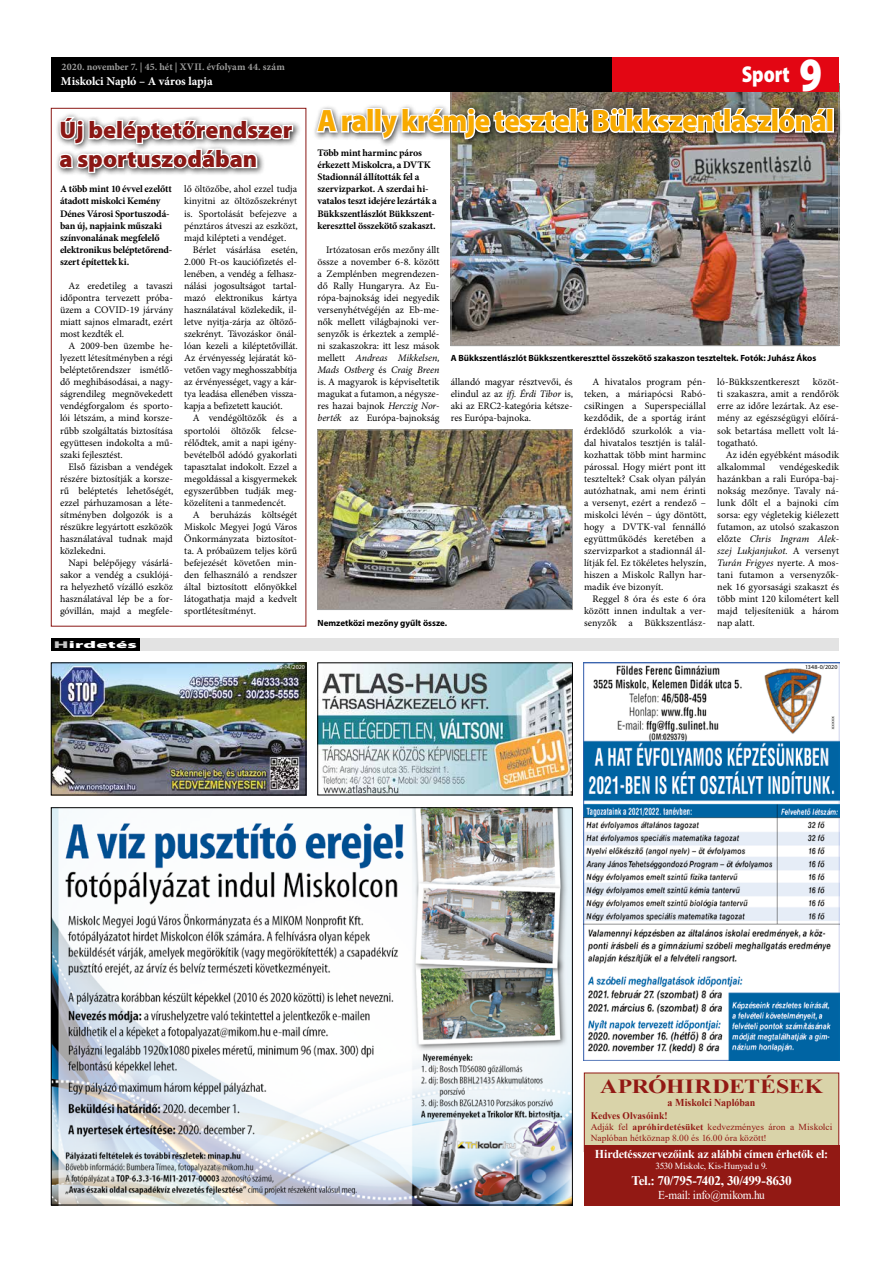
<style>
.page{position:relative;width:893px;height:1262px;background:#fff}
.page>*{position:absolute;margin:0;border:0;box-sizing:border-box;transform-origin:0 0}
.t1{font:900 31px "Myriad Pro";letter-spacing:-.025em;color:#f8aa00;scale:.92 1}
.t2{font:900 24px/28.8px "Myriad Pro";color:#8b1815}
.t3{font:900 23px "Myriad Pro";color:#fff;scale:.82 1}
.t4{font:700 20px "Times New Roman";letter-spacing:-.01em;color:#921914;scale:1.19 1}
.t5{font:700 13.2px "Times New Roman";letter-spacing:-.025em;color:#fff}
.t6{font:700 12px "Times New Roman";letter-spacing:-.025em;color:#fff}
.t7{font:700 12px "Minion Pro";letter-spacing:-.005em;color:#fff}
.t8{font:12px "Times New Roman";letter-spacing:-.02em;color:#fff;scale:.94 1}
.t9{font:700 10.5px "Times New Roman";letter-spacing:-.005em;color:#921914;scale:.95 1}
.t10{font:10px/12.1px "Minion Pro";letter-spacing:.005em;color:#000;text-align:justify}
.t11{font:700 10px/12.1px "Minion Pro";letter-spacing:-.015em;color:#000}
.t12{font:700 10px "Minion Pro";letter-spacing:.005em;color:#9d9d9c}
.t13{font:700 10px "Times New Roman";letter-spacing:.005em;color:#921914;scale:.95 1}
.t14{font:900 9.9px "Myriad Pro";letter-spacing:.01em;color:#fff;scale:2.11 1}
.t15{font:9.3px "Times New Roman";letter-spacing:-.02em;color:#fff}
.t16{font:9.2px/11px "Times New Roman";letter-spacing:.005em;color:#921914}
.t17{font:700 9px "Myriad Pro";color:#000}
.t18{font:6px "Myriad Pro";letter-spacing:.005em;color:#000}
.t19{font:6px "Myriad Pro";letter-spacing:.005em;color:#fff}
.s1{font-size:48px}
.s2{font-style:italic}
.s3{color:#c6c6c6}
.s4{font-weight:700}
</style>
<div class="page">
<img style="left:453px;top:91px;width:384px;height:253px">
<img style="left:319px;top:431px;width:252px;height:176px">
<div style="left:317px;top:429px;width:256px;height:180px;border:1px solid #9d9d9c"></div>
<div style="left:51px;top:57px;width:562px;height:34px;background:#000"></div>
<div style="left:612px;top:57px;width:227px;height:34px;background:#e30613"></div>
<div style="left:55px;top:113px;width:246px;height:68px;background:#000;opacity:.75"></div>
<svg style="left:58px;top:91px;width:236px;height:90px"></svg>
<div style="left:313px;top:104px;width:529px;height:43px;background:#000;opacity:.75"></div>
<svg style="left:314px;top:108px;width:55px;height:26px"></svg>
<div style="left:367px;top:108px;width:7px;height:25px;border:3px solid #fff"></div>
<div style="left:374px;top:108px;width:8px;height:25px;border:3px solid #fff"></div>
<svg style="left:378px;top:106px;width:451px;height:35px"></svg>
<div style="left:826px;top:108px;width:8px;height:25px;border:3px solid #fff"></div>
<img style="left:53px;top:809px;width:518px;height:394px">
<img style="left:53px;top:664px;width:251px;height:129px">
<div style="left:51px;top:662px;width:255px;height:133px;border:1px solid #000"></div>
<img style="left:584px;top:662px;width:255px;height:398px">
<div style="left:584px;top:1073px;width:255px;height:78px;background:#d9d3a9"></div>
<div style="left:584px;top:1072px;width:255px;height:79px;border:1px solid #921914"></div>
<div style="left:584px;top:1144px;width:255px;height:61px;background:#921914"></div>
<img style="left:319px;top:664px;width:252px;height:129px">
<div style="left:317px;top:662px;width:256px;height:133px;border:1px solid #000"></div>
<div style="left:139px;top:638px;width:700px;height:12px;background:#e3e3e3"></div>
<div style="left:51px;top:638px;width:88px;height:12px;background:#000"></div>
<p class="t12" style="left:62px;top:61px;width:225px">2020. november 7. | 45. hét | XVII. évfolyam 44. szám</p>
<p class="t7" style="left:61px;top:74px;width:153px">Miskolci Napló – A város lapja</p>
<h3 class="t3" style="left:742px;top:61px;width:100px">Sport <span class="s1">9</span></h3>
<h2 class="t2" style="left:60px;top:116px;width:234px">Új beléptetőrendszer a sportuszodában</h2>
<h1 class="t1" style="left:317px;top:103px;width:563px">A rally krémje tesztelt Bükkszentlászlónál</h1>
<p class="t11" style="left:317px;top:147px;width:121px">Több mint harminc páros érkezett Miskolcra, a DVTK<br>Stadionnál állították fel a szervizparkot. A szerdai hi&shy;vatalos teszt idejére lezárták a<br>Bükkszentlászlót Bükkszent&shy;kereszttel összekötő szakaszt.</p>
<p class="t10" style="left:317px;top:244px;width:124px;text-indent:8px">Irtózatosan erős mezőny állt össze a november 6-8. között a Zemplénben megrendezen&shy;dő Rally Hungaryra. Az Eu&shy;rópa-bajnokság idei negyedik versenyhétvégéjén az Eb-me&shy;nők mellett világbajnoki ver&shy;senyzők is érkeztek a zemplé&shy;ni szakaszokra: itt lesz mások mellett <span class="s2">Andreas Mikkelsen, Mads Ostberg</span> és <span class="s2">Craig Breen </span>is. A magyarok is képviseltetik magukat a futamon, a négysze&shy;res hazai bajnok <span class="s2">Herczig Nor&shy;berték</span> az Európa-bajnokság</p>
<p class="t10" style="left:184px;top:184px;width:115px">lő öltözőbe, ahol ezzel tudja kinyitni az öltözőszekrényt is. Sportolását befejezve a pénztáros átveszi az eszközt, majd kilépteti a vendéget.</p>
<p class="t10" style="left:184px;top:244px;width:115px;text-indent:8px">Bérlet vásárlása esetén, 2.000 Ft-os kauciófizetés el&shy;lenében, a vendég a felhasz&shy;nálási jogosultságot tartal&shy;mazó elektronikus kártya használatával közlekedik, il&shy;letve nyitja-zárja az öltöző&shy;szekrényt. Távozáskor önál&shy;lóan kezeli a kiléptetővillát.<br>Az érvényesség lejáratát kö&shy;vetően vagy meghosszabbítja az érvényességet, vagy a kár&shy;tya leadása ellenében vissza&shy;kapja a befizetett kauciót.</p>
<p class="t10" style="left:184px;top:412px;width:114px;text-indent:8px">A vendégöltözők és a sportolói öltözők felcse&shy;rélődtek, amit a napi igény&shy;bevételből adódó gyakorlati tapasztalat indokolt. Ezzel a megoldással a kisgyermekek egyszerűbben tudják meg&shy;közelíteni a tanmedencét.</p>
<p class="t10" style="left:184px;top:509px;width:114px;text-indent:8px">A beruházás költségét Miskolc Megyei Jogú Város Önkormányzata biztosítot&shy;ta. A próbaüzem teljes körű befejezését követően min&shy;den felhasználó a rendszer által biztosított előnyökkel látogathatja majd a kedvelt sportlétesítményt.</p>
<p class="t11" style="left:60px;top:184px;width:114px">A több mint 10 évvel ezelőtt átadott miskolci Kemény<br>Dénes Városi Sportuszodá&shy;ban új, napjaink műszaki színvonalának megfelelő elektronikus beléptetőrend&shy;szert építettek ki.</p>
<p class="t10" style="left:60px;top:280px;width:114px;text-indent:8px">Az eredetileg a tavaszi időpontra tervezett próba&shy;üzem a COVID-19 járvány miatt sajnos elmaradt, ezért most kezdték el.</p>
<p class="t10" style="left:60px;top:340px;width:114px;text-indent:8px">A 2009-ben üzembe he&shy;lyezett létesítményben a régi beléptetőrendszer ismétlő&shy;dő meghibásodásai, a nagy&shy;ságrendileg megnövekedett vendégforgalom és sporto&shy;lói létszám, a mind korsze&shy;rűbb szolgáltatás biztosítása együttesen indokolta a mű&shy;szaki fejlesztést.</p>
<p class="t10" style="left:60px;top:461px;width:115px;text-indent:8px">Első fázisban a vendégek részére biztosítják a korsze&shy;rű beléptetés lehetőségét, ezzel párhuzamosan a léte&shy;sítményben dolgozók is a részükre legyártott eszközök használatával tudnak majd közlekedni.</p>
<p class="t10" style="left:60px;top:557px;width:114px;text-indent:9px">Napi belépőjegy vásárlá&shy;sakor a vendég a csuklójá&shy;ra helyezhető vízálló eszköz használatával lép be a for&shy;góvillán, majd a megfele-</p>
<p class="t17" style="left:451px;top:353px;width:367px">A Bükkszentlászlót Bükkszentkereszttel összekötő szakaszon teszteltek. Fotók: Juhász Ákos</p>
<p class="t10" style="left:451px;top:376px;width:124px">állandó magyar résztvevői, és elindul az az <span class="s2">ifj. Érdi Tibor</span> is, aki az ERC2-kategória kétsze&shy;res Európa-bajnoka.</p>
<p class="t10" style="left:584px;top:376px;width:124px;text-align:left;text-indent:8px">A hivatalos program pén&shy;teken, a máriapócsi Rabó&shy;csiRingen a Superspeciállal kezdődik, de a sportág iránt érdeklődő szurkolók a via&shy;dal hivatalos tesztjén is talál&shy;kozhattak több mint harminc párossal. Hogy miért pont itt teszteltek? Csak olyan pályán autózhatnak, ami nem érinti a versenyt, ezért a rendező – miskolci lévén – úgy döntött, hogy a DVTK-val fennálló együttműködés keretében a szervizparkot a stadionnál ál&shy;lítják fel. Ez tökéletes helyszín, hiszen a Miskolc Rallyn har&shy;madik éve bizonyít.</p>
<p class="t10" style="left:584px;top:593px;width:123px;text-indent:8px">Reggel 8 óra és este 6 óra között innen indultak a ver&shy;senyzők a Bükkszentlász-</p>
<p class="t10" style="left:717px;top:376px;width:84px">ló-Bükkszentkereszt</p>
<p class="t10" style="left:717px;top:376px;width:123px;text-indent:96px">közöt&shy;ti szakaszra, amit a rendőrök erre az időre lezártak. Az ese&shy;mény az egészségügyi előírá&shy;sok betartása mellett volt lá&shy;togatható.</p>
<p class="t10" style="left:717px;top:449px;width:123px;text-indent:8px">Az idén egyébként második alkalommal</p>
<p class="t10" style="left:717px;top:461px;width:123px;text-indent:62px">vendégeskedik hazánkban a rali Európa-baj&shy;nokság mezőnye. Tavaly ná&shy;lunk dőlt el a bajnoki cím sorsa: egy végletekig kiélezett futamon, az utolsó szakaszon előzte <span class="s2">Chris Ingram Alek&shy;szej Lukjanjukot.</span> A versenyt <span class="s2">Turán Frigyes</span> nyerte. A mos&shy;tani futamon a versenyzők&shy;nek 16 gyorsasági szakaszt és több mint 120 kilométert kell majd teljesíteniük a három nap alatt.</p>
<p class="t17" style="left:317px;top:618px;width:131px">Nemzetközi mezőny gyűlt össze.</p>
<p class="t14" style="left:54px;top:639px;width:41px"><span class="s3">H</span>irdetés</p>
<p class="t19" style="left:276px;top:664px;width:30px">89-14/2020</p>
<p class="t18" style="left:805px;top:663px;width:34px">1348-0/2020</p>
<h3 class="t4" style="left:600px;top:1071px;width:189px">APRÓHIRDETÉSEK</h3>
<p class="t9" style="left:668px;top:1094px;width:94px">a Miskolci Naplóban</p>
<p class="t13" style="left:591px;top:1108px;width:82px">Kedves Olvasóink!</p>
<p class="t16" style="left:591px;top:1121px;width:243px">Adják fel <span class="s4">apróhirdetésüket</span> kedvezményes áron a Miskolci<br>Naplóban hétköznap 8.00 és 16.00 óra között!</p>
<p class="t6" style="left:595px;top:1144px;width:235px">Hirdetésszervezőink az alábbi címen érhetők el:</p>
<p class="t15" style="left:656px;top:1159px;width:113px">3530 Miskolc, Kis-Hunyad u 9.</p>
<h3 class="t5" style="left:631px;top:1170px;width:162px">Tel.: 70/795-7402, 30/499-8630</h3>
<p class="t8" style="left:658px;top:1186px;width:115px">E-mail: info@mikom.hu</p>
</div>
